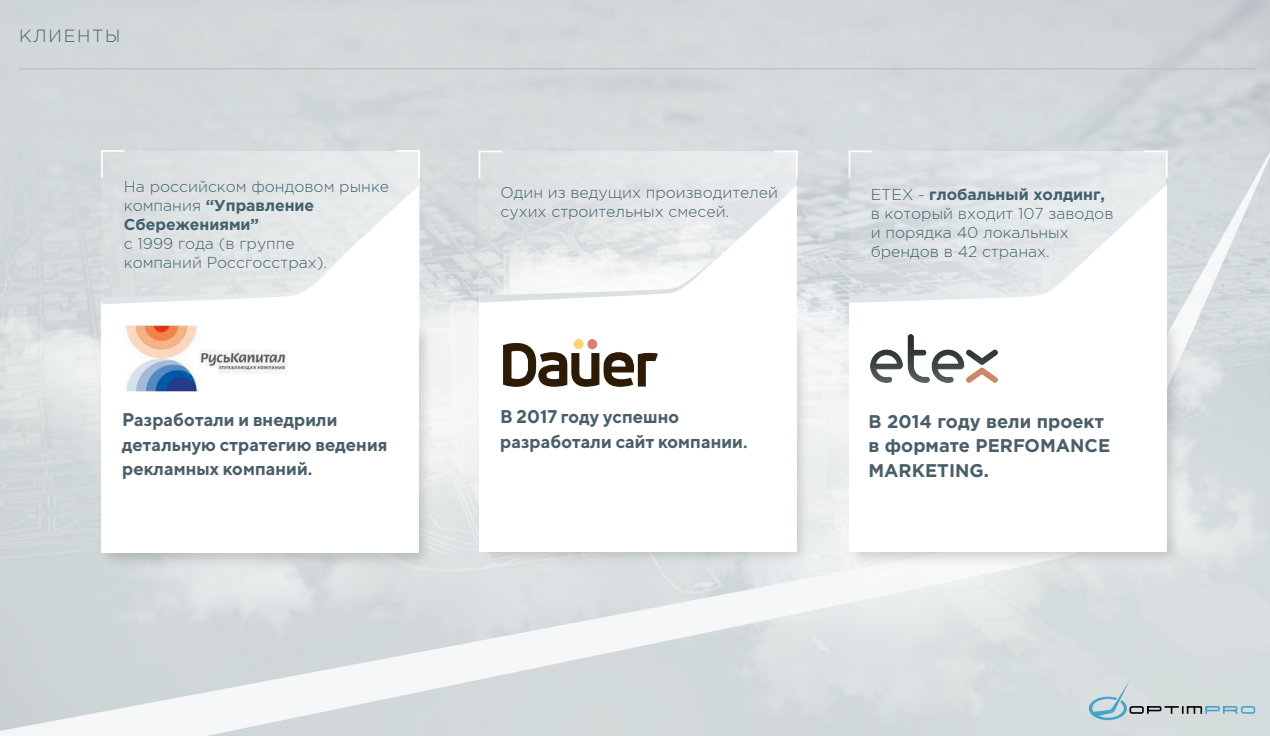
<style>
.page{position:relative;width:1270px;height:736px;background:#fff}
.page>*{position:absolute;margin:0;border:0;box-sizing:border-box;transform-origin:0 0}
.t1{font:700 18.38px/24.5px "TT Norms";color:#4a5e6a}
.t2{font:700 18.38px/24.5px "Gotham Pro";color:#4a5e6a}
.t3{font:300 17.5px "Gotham Pro";letter-spacing:.1em;color:#42616f}
.t4{font:300 15.75px/18.9px "Gotham Pro";color:#41606d}
.s1{font-weight:700}
</style>
<div class="page">
<div style="left:0;top:132px;width:1270px;height:17px;background:#d5dadd"></div>
<img style="left:0;top:149px;width:1270px;height:587px">
<hr style="left:19px;top:68px;width:1237px;height:1px;background:#bbbcba">
<img style="left:89px;top:313px;width:353px;height:265px">
<div style="left:102px;top:301px;width:317px;height:251px;background:#fff"></div>
<svg style="left:100px;top:149px;width:26px;height:30px"></svg>
<svg style="left:395px;top:149px;width:26px;height:30px"></svg>
<img style="left:467px;top:309px;width:353px;height:265px">
<div style="left:479px;top:297px;width:318px;height:255px;background:#fff"></div>
<svg style="left:478px;top:150px;width:26px;height:30px"></svg>
<svg style="left:772px;top:150px;width:26px;height:30px"></svg>
<img style="left:836px;top:311px;width:354px;height:265px">
<div style="left:849px;top:300px;width:317px;height:252px;background:#fff"></div>
<svg style="left:847px;top:150px;width:27px;height:30px"></svg>
<svg style="left:1142px;top:150px;width:26px;height:30px"></svg>
<svg style="left:102px;top:151px;width:317px;height:175px"></svg>
<svg style="left:479px;top:151px;width:318px;height:35px"></svg>
<svg style="left:849px;top:151px;width:316px;height:152px"></svg>
<svg style="left:479px;top:186px;width:318px;height:117px"></svg>
<img style="left:125px;top:326px;width:162px;height:65px">
<img style="left:503px;top:339px;width:154px;height:48px">
<img style="left:871px;top:335px;width:127px;height:47px">
<svg style="left:1089px;top:680px;width:40px;height:40px"></svg>
<div style="left:1241px;top:706px;width:14px;height:8px;border:2px solid #47a4c9;border-radius:2px"></div>
<svg style="left:1223px;top:706px;width:15px;height:9px"></svg>
<div style="left:1223px;top:706px;width:14px;height:5px;border:2px solid #47a4c9"></div>
<div style="left:1205px;top:706px;width:14px;height:5px;border:2px solid #47a4c9"></div>
<div style="left:1147px;top:706px;width:14px;height:5px;border:2px solid #030302"></div>
<div style="left:1129px;top:706px;width:14px;height:8px;border:2px solid #010000;border-radius:2px"></div>
<svg style="left:1164px;top:705px;width:44px;height:10px"></svg>
<p class="t3" style="left:19px;top:26px;width:103px">КЛИЕНТЫ</p>
<p class="t4" style="left:124px;top:177px;width:267px">На российском фондовом рынке компания <span class="s1">“Управление<br>Сбережениями”</span></p>
<p class="t4" style="left:124px;top:233px;width:205px">с 1999 года (в группе компаний Россгосстрах).</p>
<p class="t4" style="left:500px;top:183px;width:279px">Один из ведущих производителей сухих строительных смесей.</p>
<p class="t4" style="left:871px;top:185px;width:244px">ETEX - <span class="s1">глобальный холдинг, </span>в который входит 107 заводов и порядка 40 локальных брендов в 42 странах.</p>
<p class="t1" style="left:122px;top:407px;width:267px">Разработали и внедрили детальную стратегию ведения рекламных компаний.</p>
<p class="t1" style="left:500px;top:404px;width:249px">В 2017 году успешно разработали сайт компании.</p>
<p class="t2" style="left:868px;top:409px;width:243px">В 2014 году вели проект в формате PERFOMANCE<br>MARKETING.</p>
</div>
